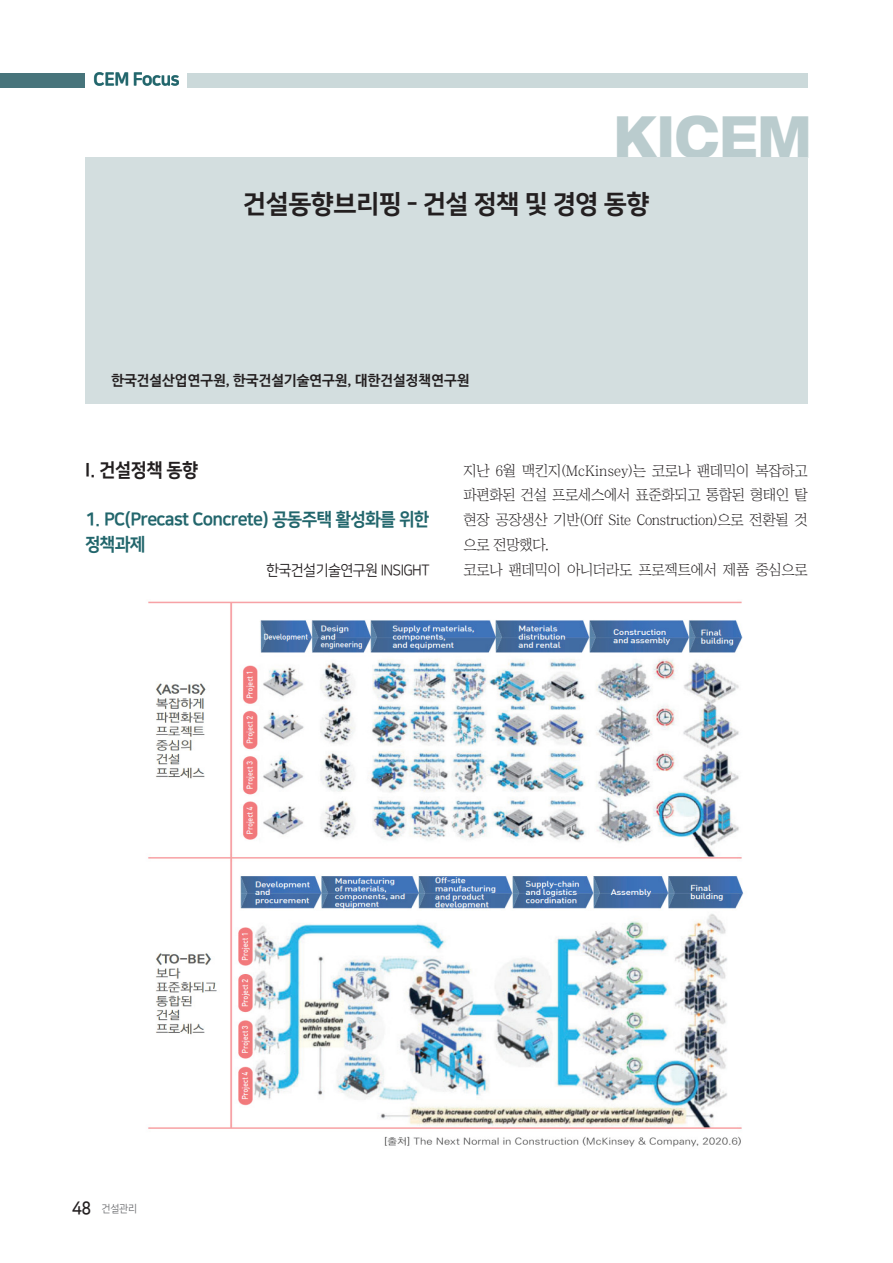
<style>
.page{position:relative;width:893px;height:1263px;background:#fff}
.page>*{position:absolute;margin:0;border:0;box-sizing:border-box;transform-origin:0 0}
.t1{font:800 expanded 58.05px "Helvetica 83";color:#baccce;scale:.8 1}
.t2{font:25.5px "Nanum Square EB";letter-spacing:-.025em;color:#231f20}
.건설브리핑_2{font:18.75px "Nanum Square EB";letter-spacing:-.025em;color:#231f20;scale:.95 1}
.건설브리핑_2-2{font:18px/24.8px "Nanum Square EB";letter-spacing:-.04em;color:#22666c;scale:.95 1}
.건설브리핑_2_-다음단락_저자이름{font:15px "Nanum Square R";letter-spacing:-.04em;color:#231f20;scale:.95 1}
.본문{font:14.7px/24.8px "Chosunilbo NM";letter-spacing:-.025em;color:#231f20;text-align:justify}
.상단저자이름{font:700 14.25px "Nanum Barun Gothic";color:#231f20}
.정규{font:10.5px "Nanum Square R";color:#6c6d70;scale:.95 1}
.s1{font-family:"Nanum Square B";font-size:18px;color:#231f20}
</style>
<div class="page">
<div style="left:85px;top:157px;width:723px;height:247px;background:#d3dedf"></div>
<div style="left:187px;top:73px;width:621px;height:15px;background:#cbd9da"></div>
<div style="left:0;top:73px;width:85px;height:15px;background:#47747b"></div>
<img style="left:148px;top:601px;width:596px;height:546px">
<p class="건설브리핑_2-2" style="left:94px;top:67px;width:92px">CEM Focus</p>
<h1 class="t1" style="left:614px;top:100px;width:249px">KICEM</h1>
<p class="t2" style="left:243px;top:190px;width:408px">건설동향브리핑 - 건설 정책 및 경영 동향</p>
<p class="상단저자이름" style="left:111px;top:373px;width:360px">한국건설산업연구원, 한국건설기술연구원, 대한건설정책연구원</p>
<p class="건설브리핑_2" style="left:85px;top:459px;width:121px">I. 건설정책 동향</p>
<p class="건설브리핑_2-2" style="left:85px;top:507px;width:364px">1. PC(Precast Concrete) 공동주택 활성화를 위한 정책과제</p>
<p class="건설브리핑_2_-다음단락_저자이름" style="left:266px;top:562px;width:173px">한국건설기술연구원 INSIGHT</p>
<p class="본문" style="left:463px;top:458px;width:346px">지난 6월 맥킨지(McKinsey)는 코로나 팬데믹이 복잡하고 파편화된 건설 프로세스에서 표준화되고 통합된 형태인 탈 현장 공장생산 기반(Off Site Construction)으로 전환될 것 으로 전망했다.</p>
<p class="본문" style="left:463px;top:557px;width:346px">코로나 팬데믹이 아니더라도 프로젝트에서 제품 중심으로</p>
<p class="정규" style="left:72px;top:1204px;width:70px"><span class="s1">48</span> 건설관리</p>
</div>
